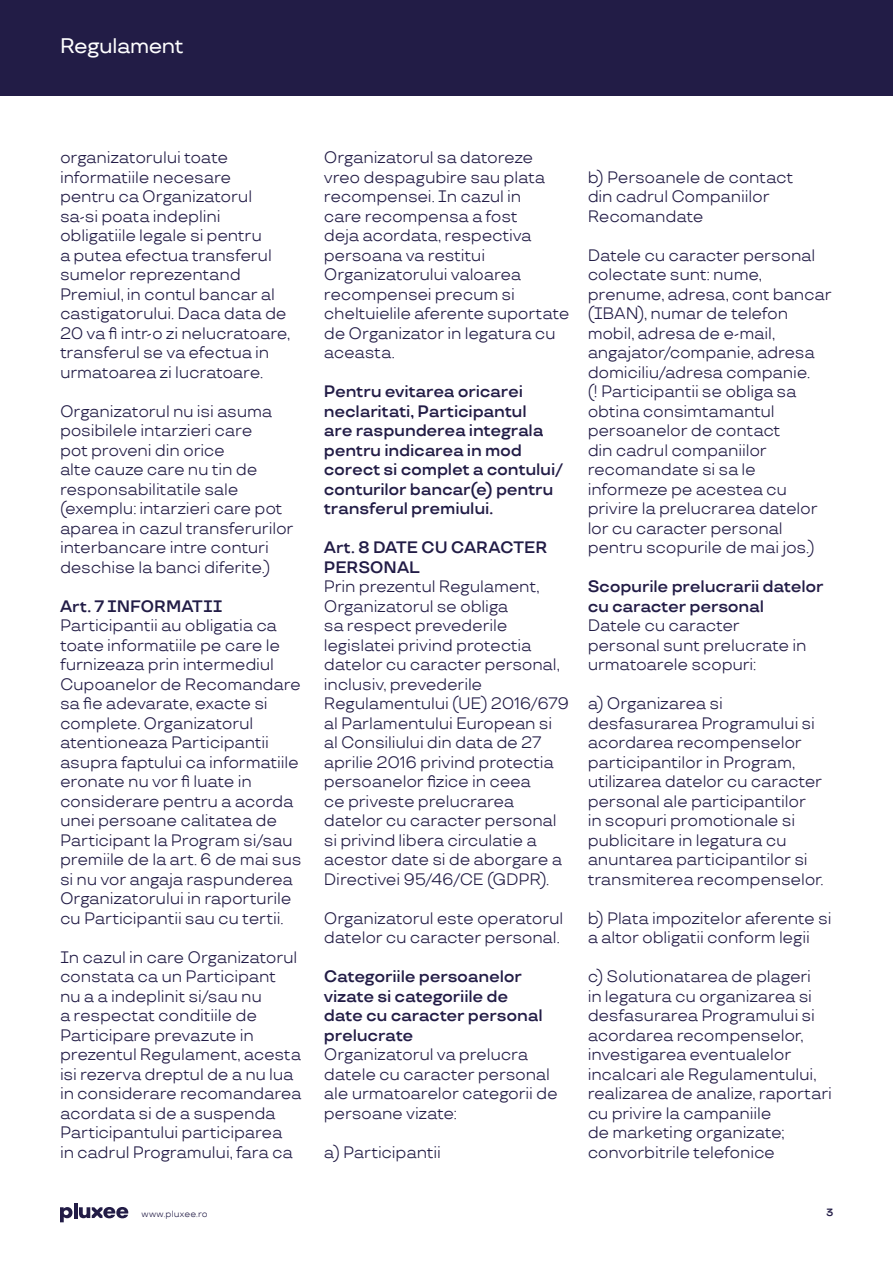
<style>
.page{position:relative;width:893px;height:1263px;background:#fff}
.page>*{position:absolute;margin:0;border:0;box-sizing:border-box;transform-origin:0 0}
.t1{font:500 21px "TT Travels";letter-spacing:-.02em;color:#fff}
.t2{font:16.5px/19.5px "TT Travels";letter-spacing:-.015em;color:#221c46}
.t3{font:600 16.5px/19.5px "TT Travels";letter-spacing:-.015em;color:#221c46}
.t4{font:600 10.5px "TT Travels";color:#221c46}
.t5{font:9px "TT Travels";letter-spacing:.015em;color:#221c46}
</style>
<div class="page">
<div style="left:0;top:0;width:893px;height:96px;background:#221c46"></div>
<svg style="left:60px;top:1207px;width:13px;height:15px"></svg>
<hr style="left:74px;top:1203px;width:3px;height:15px;background:#221c46">
<svg style="left:79px;top:1207px;width:49px;height:11px"></svg>
<p class="t1" style="left:60px;top:33px;width:125px">Regulament</p>
<p class="t2" style="left:60px;top:148px;width:232px">organizatorului toate informatiile necesare pentru ca Organizatorul sa-si poata indeplini obligatiile legale si pentru<br>a putea efectua transferul sumelor reprezentand<br>Premiul, in contul bancar al castigatorului. Daca data de<br>20 va fi intr-o zi nelucratoare, transferul se va efectua in urmatoarea zi lucratoare.</p>
<p class="t2" style="left:60px;top:401px;width:235px">Organizatorul nu isi asuma posibilele intarzieri care<br>pot proveni din orice<br>alte cauze care nu tin de responsabilitatile sale (exemplu: intarzieri care pot aparea in cazul transferurilor interbancare intre conturi deschise la banci diferite.)</p>
<p class="t3" style="left:60px;top:596px;width:164px">Art. 7 INFORMATII</p>
<p class="t2" style="left:60px;top:616px;width:243px">Participantii au obligatia ca toate informatiile pe care le furnizeaza prin intermediul<br>Cupoanelor de Recomandare sa fie adevarate, exacte si complete. Organizatorul atentioneaza Participantii asupra faptului ca informatiile eronate nu vor fi luate in considerare pentru a acorda unei persoane calitatea de<br>Participant la Program si/sau premiile de la art. 6 de mai sus si nu vor angaja raspunderea<br>Organizatorului in raporturile cu Participantii sau cu tertii.</p>
<p class="t2" style="left:60px;top:947px;width:243px">In cazul in care Organizatorul constata ca un Participant<br>nu a a indeplinit si/sau nu<br>a respectat conditiile de<br>Participare prevazute in prezentul Regulament, acesta isi rezerva dreptul de a nu lua in considerare recomandarea acordata si de a suspenda<br>Participantului participarea<br>in cadrul Programului, fara ca</p>
<p class="t2" style="left:324px;top:148px;width:247px">Organizatorul sa datoreze vreo despagubire sau plata recompensei. In cazul in<br>care recompensa a fost<br>deja acordata, respectiva persoana va restitui<br>Organizatorului valoarea recompensei precum si cheltuielile aferente suportate de Organizator in legatura cu aceasta.</p>
<p class="t3" style="left:324px;top:382px;width:241px">Pentru evitarea oricarei neclaritati, Participantul<br>are raspunderea integrala pentru indicarea in mod corect si complet a contului/ conturilor bancar(e) pentru transferul premiului.</p>
<p class="t3" style="left:324px;top:538px;width:225px">Art. 8 DATE CU CARACTER<br>PERSONAL</p>
<p class="t2" style="left:324px;top:577px;width:247px">Prin prezentul Regulament,<br>Organizatorul se obliga<br>sa respect prevederile legislatei privind protectia datelor cu caracter personal, inclusiv, prevederile<br>Regulamentului (UE) 2016/679 al Parlamentului European si al Consiliului din data de 27 aprilie 2016 privind protectia persoanelor fizice in ceea<br>ce priveste prelucrarea datelor cu caracter personal si privind libera circulatie a acestor date si de aborgare a<br>Directivei 95/46/CE (GDPR).</p>
<p class="t2" style="left:324px;top:908px;width:241px">Organizatorul este operatorul datelor cu caracter personal.</p>
<p class="t3" style="left:324px;top:967px;width:220px">Categoriile persoanelor vizate si categoriile de date cu caracter personal prelucrate</p>
<p class="t2" style="left:324px;top:1045px;width:235px">Organizatorul va prelucra datele cu caracter personal ale urmatoarelor categorii de persoane vizate:</p>
<p class="t2" style="left:324px;top:1142px;width:119px">a) Participantii</p>
<p class="t2" style="left:588px;top:167px;width:207px">b) Persoanele de contact din cadrul Companiilor<br>Recomandate</p>
<p class="t2" style="left:588px;top:245px;width:246px">Datele cu caracter personal colectate sunt: nume, prenume, adresa, cont bancar (IBAN), numar de telefon mobil, adresa de e-mail, angajator/companie, adresa domiciliu/adresa companie.<br>(! Participantii se obliga sa obtina consimtamantul persoanelor de contact<br>din cadrul companiilor recomandate si sa le informeze pe acestea cu privire la prelucrarea datelor lor cu caracter personal pentru scopurile de mai jos.)</p>
<p class="t3" style="left:588px;top:577px;width:238px">Scopurile prelucrarii datelor cu caracter personal</p>
<p class="t2" style="left:588px;top:616px;width:220px">Datele cu caracter personal sunt prelucrate in urmatoarele scopuri:</p>
<p class="t2" style="left:588px;top:694px;width:237px">a) Organizarea si desfasurarea Programului si acordarea recompenselor participantilor in Program, utilizarea datelor cu caracter personal ale participantilor in scopuri promotionale si publicitare in legatura cu anuntarea participantilor si transmiterea recompenselor.</p>
<p class="t2" style="left:588px;top:908px;width:245px">b) Plata impozitelor aferente si a altor obligatii conform legii</p>
<p class="t2" style="left:588px;top:967px;width:246px">c) Solutionatarea de plageri<br>in legatura cu organizarea si desfasurarea Programului si acordarea recompenselor, investigarea eventualelor incalcari ale Regulamentului, realizarea de analize, raportari cu privire la campaniile<br>de marketing organizate; convorbitrile telefonice</p>
<p class="t5" style="left:142px;top:1208px;width:68px">www.pluxee.ro</p>
<p class="t4" style="left:826px;top:1206px;width:9px">3</p>
</div>
